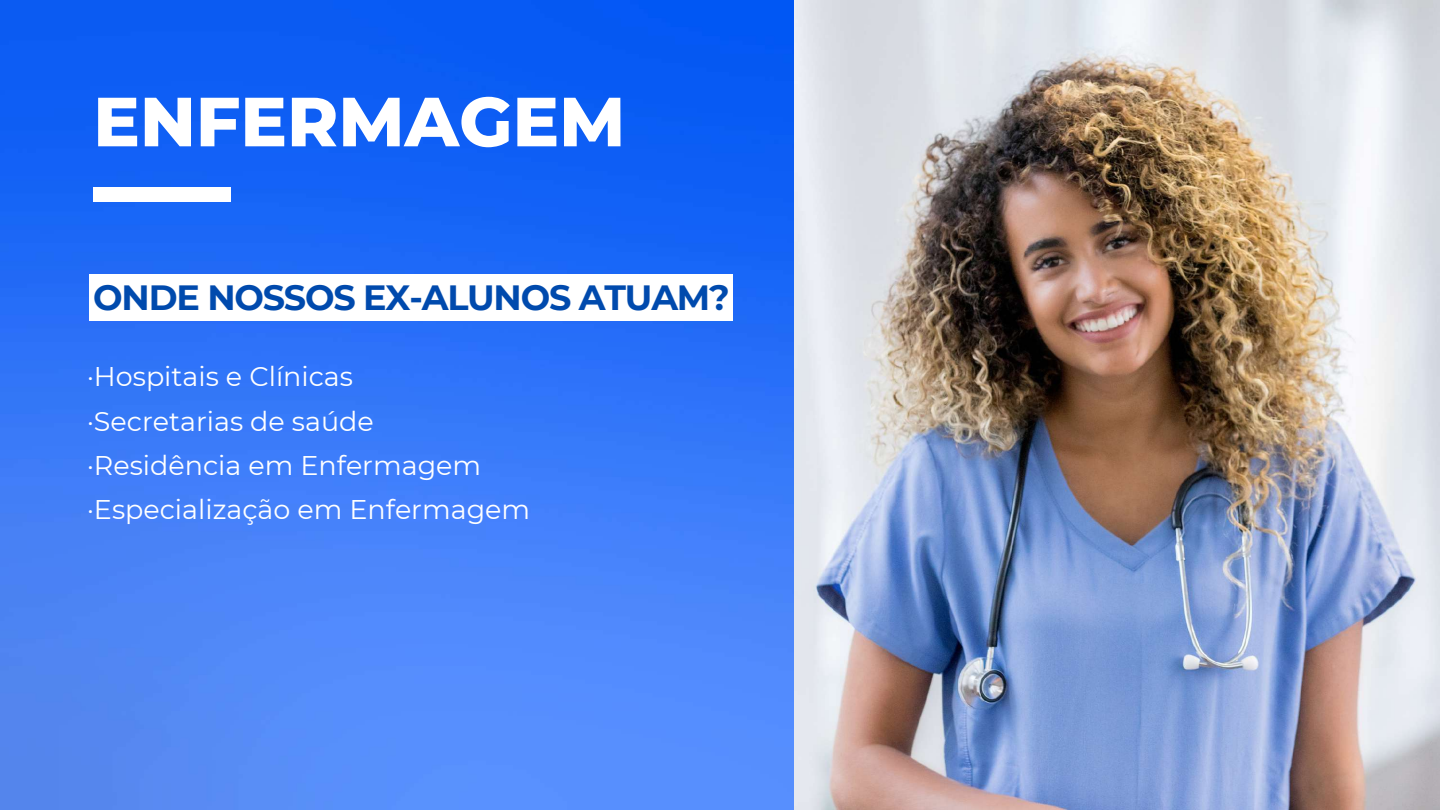
<style>
.page{position:relative;width:1440px;height:810px;background:#fff}
.page>*{position:absolute;margin:0;border:0;box-sizing:border-box;transform-origin:0 0}
.t1{font:800 69.4px "Montserrat";color:#fff}
.t2{font:700 35px "Montserrat";letter-spacing:-.035em;color:#004aad}
.t3{font:27px/44.2px "Montserrat";color:#fff}
</style>
<div class="page">
<img style="left:0;top:0;width:795px;height:810px">
<div style="left:93px;top:187px;width:138px;height:15px;background:#fff"></div>
<img style="left:795px;top:0;width:645px;height:810px">
<div style="left:89px;top:274px;width:644px;height:47px;background:#fff"></div>
<h1 class="t1" style="left:93px;top:79px;width:534px">ENFERMAGEM</h1>
<p class="t2" style="left:93px;top:276px;width:638px">ONDE NOSSOS EX-ALUNOS ATUAM?</p>
<p class="t3" style="left:87px;top:355px;width:444px">·Hospitais e Clínicas<br>·Secretarias de saúde ·Residência em Enfermagem ·Especialização em Enfermagem</p>
</div>
